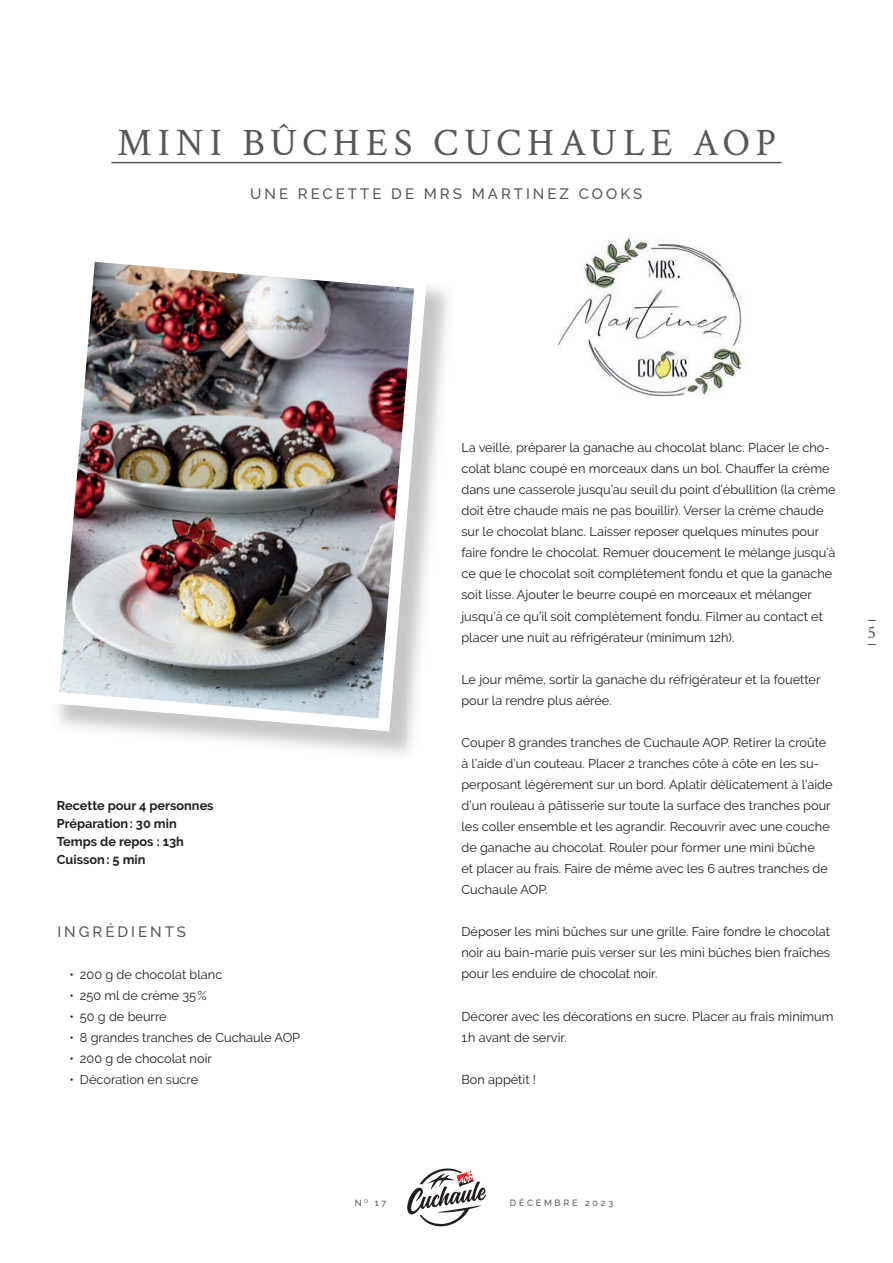
<style>
.page{position:relative;width:893px;height:1263px;background:#fff}
.page>*{position:absolute;margin:0;border:0;box-sizing:border-box;transform-origin:0 0}
.t1{font:39px "Crimson Text";letter-spacing:.15em;color:#57585a}
.t2{font:18px "Crimson Text";color:#57585a}
.t3{font:500 15px "Raleway";letter-spacing:.2em;color:#57585a}
.t4{font:12.75px/21px "Raleway";color:#231f20}
.t5{font:700 12.75px/18px "Raleway";color:#231f20}
.t6{font:500 9px "Raleway";letter-spacing:.3em;color:#57585a}
</style>
<div class="page">
<svg style="left:407px;top:1168px;width:79px;height:58px"></svg>
<img style="left:557px;top:236px;width:185px;height:160px">
<hr style="left:111px;top:162px;width:671px;height:1px;background:#57585a">
<img style="left:53px;top:261px;width:380px;height:477px">
<h1 class="t1" style="left:117px;top:116px;width:661px">MINI BÛCHES CUCHAULE AOP</h1>
<p class="t3" style="left:250px;top:185px;width:394px">UNE RECETTE DE MRS MARTINEZ COOKS</p>
<p class="t5" style="left:57px;top:797px;width:158px">Recette pour 4 personnes<br>Préparation : 30 min<br>Temps de repos : 13h<br>Cuisson : 5 min</p>
<p class="t3" style="left:57px;top:923px;width:130px">INGRÉDIENTS</p>
<p class="t4" style="left:69px;top:964px;width:154px">• 200 g de chocolat blanc</p>
<p class="t4" style="left:69px;top:985px;width:139px">• 250 ml de crème 35%</p>
<p class="t4" style="left:69px;top:1006px;width:99px">• 50 g de beurre</p>
<p class="t4" style="left:69px;top:1027px;width:232px">• 8 grandes tranches de Cuchaule AOP</p>
<p class="t4" style="left:69px;top:1048px;width:144px">• 200 g de chocolat noir</p>
<p class="t4" style="left:69px;top:1069px;width:130px">• Décoration en sucre</p>
<p class="t4" style="left:461px;top:437px;width:376px">La veille, préparer la ganache au chocolat blanc. Placer le cho&shy;colat blanc coupé en morceaux dans un bol. Chauffer la crème dans une casserole jusqu’au seuil du point d’ébullition (la crème doit être chaude mais ne pas bouillir). Verser la crème chaude sur le chocolat blanc. Laisser reposer quelques minutes pour faire fondre le chocolat. Remuer doucement le mélange jusqu’à ce que le chocolat soit complétement fondu et que la ganache soit lisse. Ajouter le beurre coupé en morceaux et mélanger jusqu’à ce qu’il soit complétement fondu. Filmer au contact et placer une nuit au réfrigérateur (minimum 12h).</p>
<p class="t4" style="left:461px;top:669px;width:361px">Le jour même, sortir la ganache du réfrigérateur et la fouetter pour la rendre plus aérée.</p>
<p class="t4" style="left:461px;top:732px;width:373px">Couper 8 grandes tranches de Cuchaule AOP. Retirer la croûte à l’aide d’un couteau. Placer 2 tranches côte à côte en les su&shy;perposant légèrement sur un bord. Aplatir délicatement à l’aide d’un rouleau à pâtisserie sur toute la surface des tranches pour les coller ensemble et les agrandir. Recouvrir avec une couche de ganache au chocolat. Rouler pour former une mini bûche<br>et placer au frais. Faire de même avec les 6 autres tranches de Cuchaule AOP.</p>
<p class="t4" style="left:461px;top:921px;width:370px;text-align:justify">Déposer les mini bûches sur une grille. Faire fondre le chocolat noir au bain-marie puis verser sur les mini bûches bien fraîches pour les enduire de chocolat noir.</p>
<p class="t4" style="left:461px;top:1005px;width:374px">Décorer avec les décorations en sucre. Placer au frais minimum<br>1h avant de servir.</p>
<p class="t4" style="left:461px;top:1069px;width:76px">Bon appétit !</p>
<h2 class="t2" style="left:867px;top:620px;width:10px">5</h2>
<p class="t6" style="left:355px;top:1197px;width:33px">N<sup>O</sup> 17</p>
<p class="t6" style="left:510px;top:1197px;width:105px">DÉCEMBRE 2023</p>
</div>
